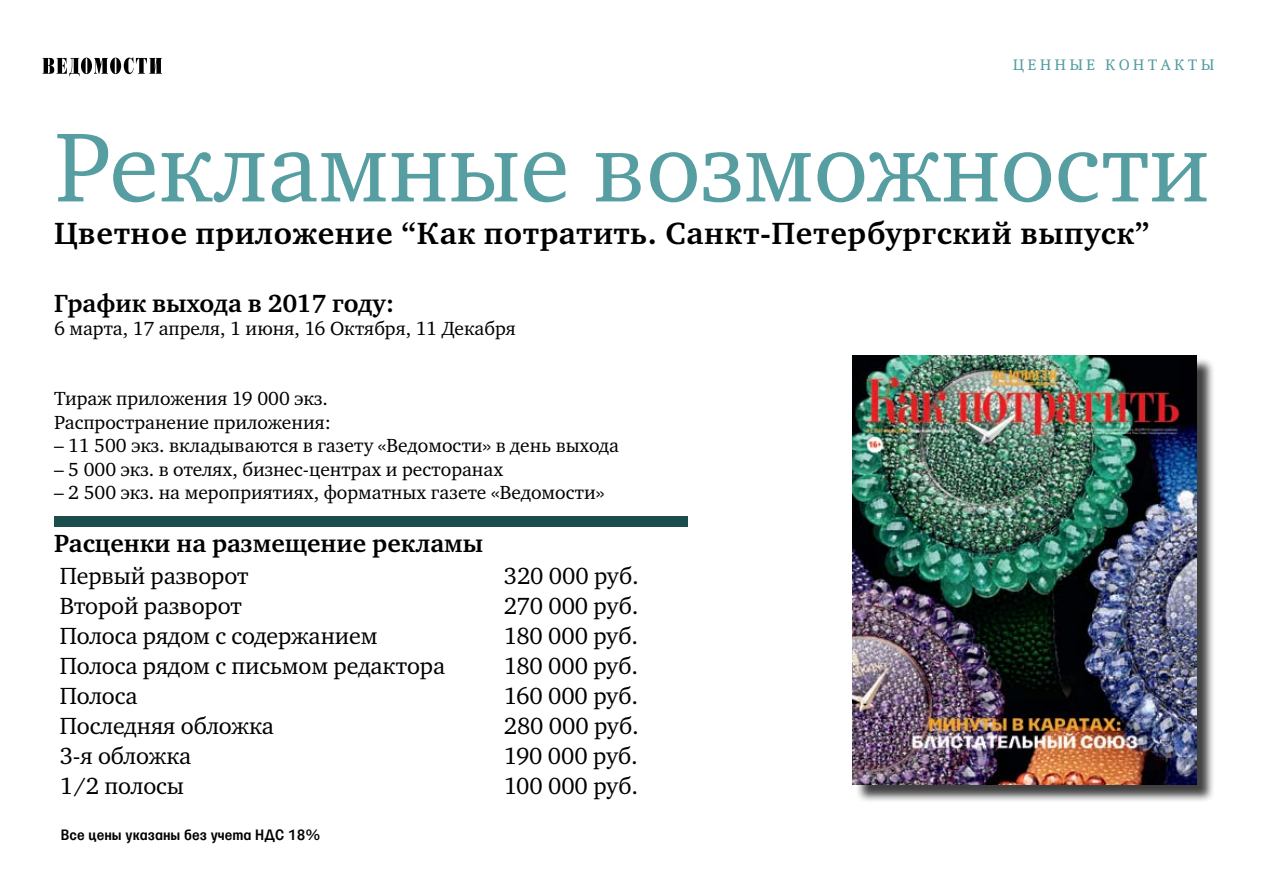
<style>
.page{position:relative;width:1263px;height:893px;background:#fff}
.page>*{position:absolute;margin:0;border:0;box-sizing:border-box;transform-origin:0 0}
.t1{font:100.5px "Charter C";color:#579ea2}
.t2{font:700 31.5px "Charter C";letter-spacing:.02em;color:#000}
.t3{font:700 25.5px "Charter C";color:#000}
.t4{font:24px "Charter C";letter-spacing:-.005em;color:#000}
.t5{font:19.5px/23.4px "Charter C";color:#000}
.t6{font:15px "Parangon Text 420";color:#000}
.t7{font:15px "Octava";letter-spacing:.21em;color:#539ca0}
</style>
<div class="page">
<svg style="left:43px;top:57px;width:119px;height:19px"></svg>
<div style="left:54px;top:516px;width:633px;height:11px;background:#1a4d4b"></div>
<div style="left:855px;top:357px;width:393px;height:452px;background:#000;opacity:.75"></div>
<img style="left:853px;top:355px;width:343px;height:430px">
<p class="t7" style="left:1013px;top:56px;width:203px">ЦЕННЫЕ КОНТАКТЫ</p>
<h1 class="t1" style="left:54px;top:112px;width:1157px">Рекламные возможности</h1>
<h2 class="t2" style="left:54px;top:216px;width:1097px">Цветное приложение “Как потратить. Санкт-Петербургский выпуск”</h2>
<h3 class="t3" style="left:54px;top:289px;width:342px">График выхода в 2017 году:</h3>
<p class="t5" style="left:54px;top:317px;width:463px">6 марта, 17 апреля, 1 июня, 16 Октября, 11 Декабря</p>
<p class="t5" style="left:54px;top:387px;width:278px">Тираж приложения 19 000 экз.<br>Распространение приложения:</p>
<p class="t5" style="left:54px;top:434px;width:567px">– 11 500 экз. вкладываются в газету «Ведомости» в день выхода</p>
<p class="t5" style="left:54px;top:458px;width:451px">– 5 000 экз. в отелях, бизнес-центрах и ресторанах</p>
<p class="t5" style="left:54px;top:481px;width:552px">– 2 500 экз. на мероприятиях, форматных газете «Ведомости»</p>
<h3 class="t3" style="left:54px;top:529px;width:431px">Расценки на размещение рекламы</h3>
<p class="t4" style="left:60px;top:563px;width:190px">Первый разворот</p>
<p class="t4" style="left:504px;top:563px;width:137px">320 000 руб.</p>
<p class="t4" style="left:60px;top:593px;width:184px">Второй разворот</p>
<p class="t4" style="left:504px;top:593px;width:136px">270 000 руб.</p>
<p class="t4" style="left:60px;top:623px;width:319px">Полоса рядом с содержанием</p>
<p class="t4" style="left:504px;top:623px;width:136px">180 000 руб.</p>
<p class="t4" style="left:60px;top:653px;width:387px">Полоса рядом с письмом редактора</p>
<p class="t4" style="left:504px;top:653px;width:136px">180 000 руб.</p>
<p class="t4" style="left:60px;top:683px;width:79px">Полоса</p>
<p class="t4" style="left:504px;top:683px;width:136px">160 000 руб.</p>
<p class="t4" style="left:60px;top:713px;width:216px">Последняя обложка</p>
<p class="t4" style="left:504px;top:713px;width:137px">280 000 руб.</p>
<p class="t4" style="left:60px;top:743px;width:133px">3-я обложка</p>
<p class="t4" style="left:504px;top:743px;width:136px">190 000 руб.</p>
<p class="t4" style="left:60px;top:773px;width:126px">1/2 полосы</p>
<p class="t4" style="left:504px;top:773px;width:136px">100 000 руб.</p>
<p class="t6" style="left:61px;top:827px;width:261px">Все цены указаны без учета НДС 18%</p>
</div>
